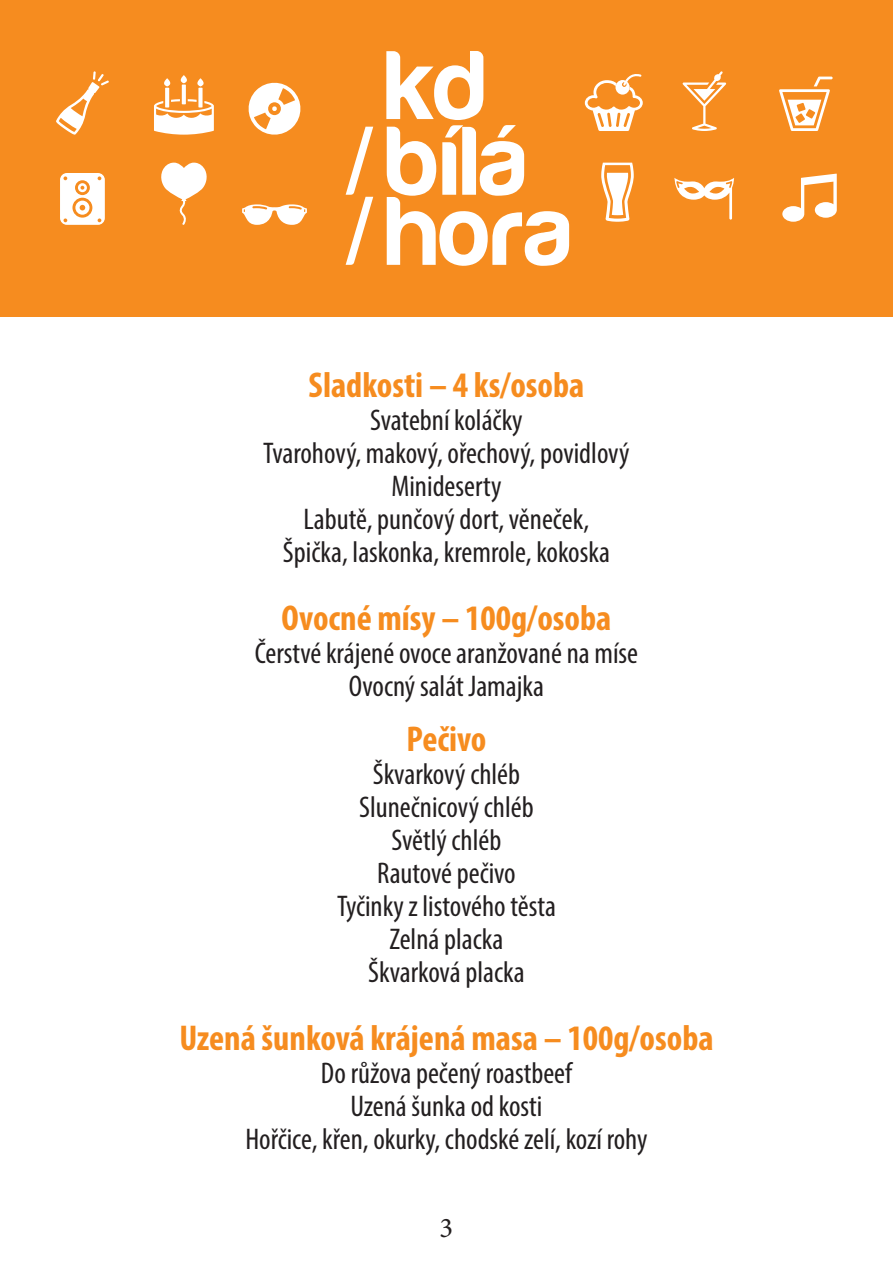
<style>
.page{position:relative;width:893px;height:1263px;background:#fff}
.page>*{position:absolute;margin:0;border:0;box-sizing:border-box;transform-origin:0 0}
.t1{font:700 condensed 36px "Myriad Pro";color:#f68c1f}
.t2{font:condensed 30px "Myriad Pro";color:#231f20}
.t3{font:28.5px "Minion Pro";color:#231f20}
</style>
<div class="page">
<div style="left:0;top:0;width:893px;height:317px;background:#f68c1f"></div>
<svg style="left:346px;top:51px;width:223px;height:215px"></svg>
<svg style="left:782px;top:174px;width:55px;height:48px"></svg>
<svg style="left:601px;top:163px;width:33px;height:59px"></svg>
<svg style="left:779px;top:77px;width:54px;height:54px"></svg>
<svg style="left:674px;top:178px;width:60px;height:42px"></svg>
<svg style="left:682px;top:71px;width:44px;height:60px"></svg>
<svg style="left:585px;top:74px;width:58px;height:57px"></svg>
<svg style="left:60px;top:173px;width:45px;height:52px;background:#fdebd8"></svg>
<svg style="left:161px;top:163px;width:46px;height:62px"></svg>
<svg style="left:242px;top:204px;width:65px;height:21px"></svg>
<svg style="left:56px;top:71px;width:53px;height:64px"></svg>
<svg style="left:154px;top:75px;width:60px;height:60px"></svg>
<svg style="left:248px;top:82px;width:53px;height:53px"></svg>
<p class="t1" style="left:309px;top:362px;width:277px">Sladkosti – 4 ks/osoba</p>
<p class="t2" style="left:370px;top:402px;width:154px">Svatební koláčky</p>
<p class="t2" style="left:263px;top:435px;width:368px">Tvarohový, makový, ořechový, povidlový</p>
<p class="t2" style="left:391px;top:468px;width:112px">Minideserty</p>
<p class="t2" style="left:304px;top:501px;width:287px">Labutě, punčový dort, věneček,</p>
<p class="t2" style="left:283px;top:534px;width:329px">Špička, laskonka, kremrole, kokoska</p>
<p class="t1" style="left:282px;top:595px;width:331px">Ovocné mísy – 100g/osoba</p>
<p class="t2" style="left:255px;top:634px;width:385px">Čerstvé krájené ovoce aranžované na míse</p>
<p class="t2" style="left:349px;top:667px;width:197px">Ovocný salát Jamajka</p>
<p class="t1" style="left:407px;top:716px;width:81px">Pečivo</p>
<p class="t2" style="left:373px;top:756px;width:149px">Škvarkový chléb</p>
<p class="t2" style="left:359px;top:789px;width:176px">Slunečnicový chléb</p>
<p class="t2" style="left:392px;top:822px;width:111px">Světlý chléb</p>
<p class="t2" style="left:377px;top:855px;width:140px">Rautové pečivo</p>
<p class="t2" style="left:337px;top:888px;width:220px">Tyčinky z listového těsta</p>
<p class="t2" style="left:389px;top:921px;width:115px">Zelná placka</p>
<p class="t2" style="left:368px;top:954px;width:158px">Škvarková placka</p>
<p class="t1" style="left:179px;top:1015px;width:536px">Uzená šunková krájená masa – 100g/osoba</p>
<p class="t2" style="left:321px;top:1054px;width:253px">Do růžova pečený roastbeef</p>
<p class="t2" style="left:351px;top:1087px;width:193px">Uzená šunka od kosti</p>
<p class="t2" style="left:245px;top:1120px;width:404px">Hořčice, křen, okurky, chodské zelí, kozí rohy</p>
<p class="t3" style="left:440px;top:1209px;width:15px">3</p>
</div>
